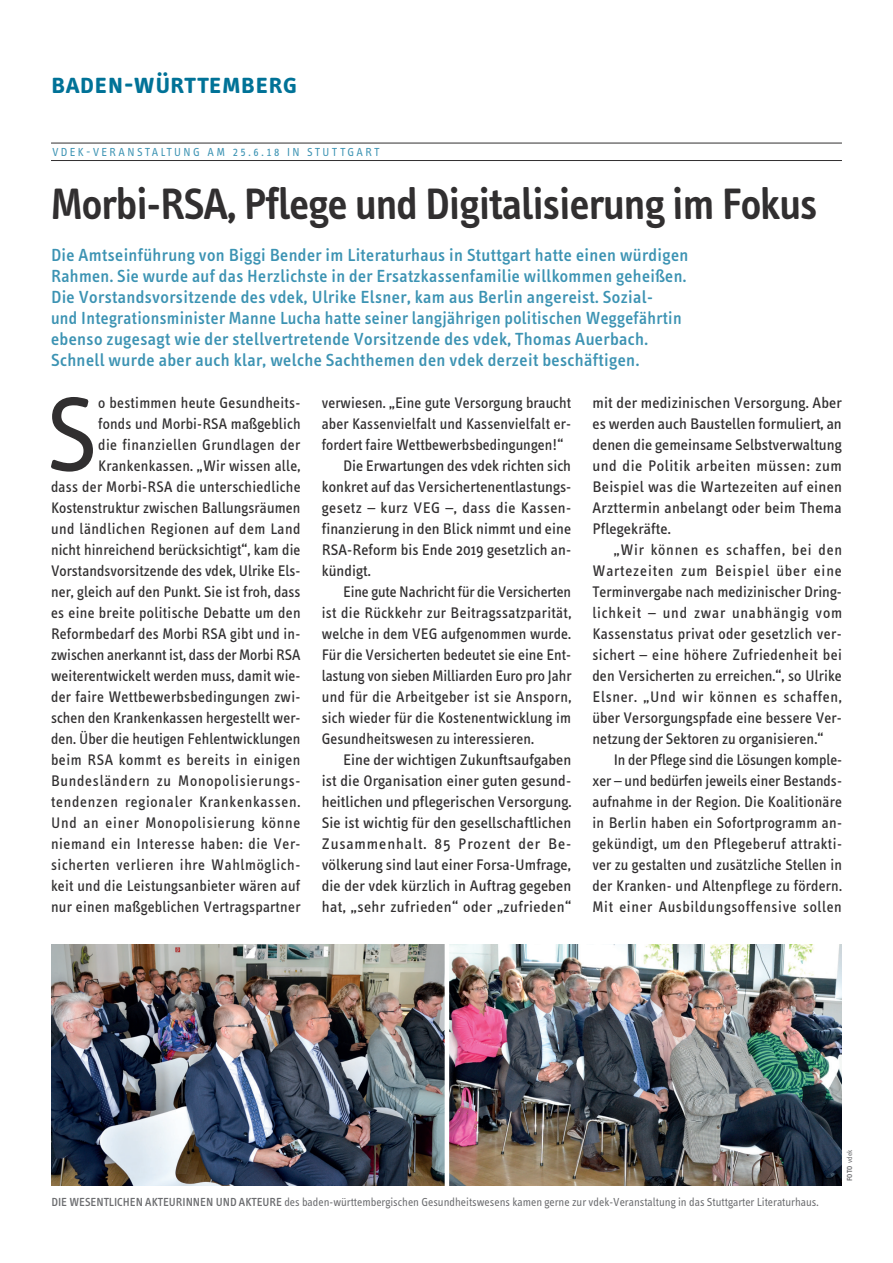
<style>
.page{position:relative;width:893px;height:1263px;background:#fff}
.page>*{position:absolute;margin:0;border:0;box-sizing:border-box;transform-origin:0 0}
.t1{font:109.8px "Info Text";color:#312f30}
.t2{font:600 45px "Info Text";letter-spacing:-.015em;color:#312f30}
.t3{font:30px "Info Text Semi Bold Caps";color:#007297}
.t4{font:500 18px/21px "Info Text";letter-spacing:.02em;color:#3c93b3}
.t5{font:15.75px/21px "Info Text";letter-spacing:.01em;color:#312f30;text-align:justify}
.t6{font:15.75px "Info Text";letter-spacing:.03em;color:#312f30}
.t7{font:15.75px "Info Text";letter-spacing:.055em;color:#312f30}
.t8{font:12px "Info Text";color:#6c6d70}
.t9{font:12px "Info OT Text";letter-spacing:.21em;color:#3c93b3}
.t10{font:600 7.5px "Info Text";color:#6c6d70}
.s1{font-weight:500}
.s2{font-weight:400}
</style>
<div class="page">
<hr style="left:51px;top:143px;width:791px;height:1px;background:#312f30">
<hr style="left:51px;top:160px;width:791px;height:1px;background:#312f30">
<img style="left:51px;top:944px;width:791px;height:241px">
<hr style="left:445px;top:921px;width:4px;height:272px;background:#fff">
<h3 class="t3" style="left:51px;top:66px;width:248px">baden-württemberg</h3>
<p class="t9" style="left:52px;top:145px;width:328px">VDEK-VERANSTALTUNG AM 25.6.18 IN STUTTGART</p>
<h2 class="t2" style="left:51px;top:178px;width:769px">Morbi-RSA, Pflege und Digitalisierung im Fokus</h2>
<p class="t4" style="left:51px;top:245px;width:639px">Die Amtseinführung von Biggi Bender im Literaturhaus in Stuttgart hatte einen würdigen Rahmen. Sie wurde auf das Herzlichste in der Ersatzkassenfamilie willkommen geheißen.<br>Die Vorstandsvorsitzende des vdek, Ulrike Elsner, kam aus Berlin angereist. Sozial-<br>und Integrationsminister Manne Lucha hatte seiner langjährigen politischen Weggefährtin ebenso zugesagt wie der stellvertretende Vorsitzende des vdek, Thomas Auerbach.<br>Schnell wurde aber auch klar, welche Sachthemen den vdek derzeit beschäftigen.</p>
<h1 class="t1" style="left:46px;top:373px;width:53px">S</h1>
<p class="t5" style="left:592px;top:392px;width:251px">mit der medizinischen Versorgung. Aber es werden auch Baustellen formuliert, an denen die gemeinsame Selbstverwaltung und die Politik arbeiten müssen: zum Beispiel was die Wartezeiten auf einen Arzttermin anbelangt oder beim Thema Pflegekräfte.</p>
<p class="t5" style="left:592px;top:539px;width:251px;text-indent:21px">„Wir können es schaffen, bei den Wartezeiten zum Beispiel über eine Terminvergabe nach medizinischer Dring&shy;lichkeit – und zwar unabhängig vom Kassenstatus privat oder gesetzlich ver&shy;sichert – eine höhere Zufriedenheit bei den Versicherten zu erreichen.“, so Ulrike Elsner. „Und wir können es schaffen, über Versorgungspfade eine bessere Ver&shy;netzung der Sektoren zu organisieren.“</p>
<p class="t5" style="left:592px;top:749px;width:251px;text-indent:21px">In der Pflege sind die Lösungen komple&shy;xer – und bedürfen jeweils einer Bestands&shy;aufnahme in der Region. Die Koalitionäre in Berlin haben ein Sofortprogramm an&shy;gekündigt, um den Pflegeberuf attrakti&shy;ver zu gestalten und zusätzliche Stellen in der Kranken- und Altenpflege zu fördern.<br>Mit einer Ausbildungsoffensive sollen</p>
<p class="t5" style="left:51px;top:392px;width:251px;text-align:right">o bestimmen heute Gesundheits-<br>fonds und Morbi-RSA maßgeblich<br>die finanziellen Grundlagen der Krankenkassen. „Wir wissen alle,<br>dass der Morbi-RSA die unterschiedliche Kostenstruktur zwischen Ballungsräumen und ländlichen Regionen auf dem Land nicht hinreichend berücksichtigt“, kam die Vorstandsvorsitzende des vdek, Ulrike Els&shy;ner, gleich auf den Punkt. Sie ist froh, dass es eine breite politische Debatte um den Reformbedarf des Morbi RSA gibt und in&shy;zwischen anerkannt ist, dass der Morbi RSA weiterentwickelt werden muss, damit wie&shy;der faire Wettbewerbsbedingungen zwi&shy;schen den Krankenkassen hergestellt wer&shy;den. Über die heutigen Fehlentwicklungen beim RSA kommt es bereits in einigen Bundesländern zu Monopolisierungs&shy;tendenzen regionaler Krankenkassen.<br>Und an einer Monopolisierung könne niemand ein Interesse haben: die Ver&shy;sicherten verlieren ihre Wahlmöglich&shy;keit und die Leistungsanbieter wären auf nur einen maßgeblichen Vertragspartner</p>
<p class="t5" style="left:322px;top:392px;width:251px">verwiesen. „Eine gute Versorgung braucht</p>
<p class="t5" style="left:322px;top:413px;width:251px">aber Kassenvielfalt und Kassenvielfalt er-</p>
<p class="t5" style="left:322px;top:434px;width:243px">fordert faire Wettbewerbsbedingungen!“</p>
<p class="t5" style="left:343px;top:455px;width:230px">Die Erwartungen des vdek richten sich</p>
<p class="t5" style="left:322px;top:476px;width:251px">konkret auf das Versichertenentlastungs-</p>
<p class="t6" style="left:322px;top:499px;width:251px">gesetz – kurz VEG –, dass die Kassen-</p>
<p class="t5" style="left:322px;top:518px;width:251px">finanzierung in den Blick nimmt und eine</p>
<p class="t5" style="left:322px;top:539px;width:251px">RSA-Reform bis Ende 2019 gesetzlich an-</p>
<p class="t5" style="left:322px;top:560px;width:51px">kündigt.</p>
<p class="t5" style="left:343px;top:581px;width:230px">Eine gute Nachricht für die Versicherten</p>
<p class="t5" style="left:322px;top:602px;width:251px">ist die Rückkehr zur Beitragssatzparität,</p>
<p class="t5" style="left:322px;top:623px;width:251px">welche in dem VEG aufgenommen wurde.</p>
<p class="t5" style="left:322px;top:644px;width:251px">Für die Versicherten bedeutet sie eine Ent-</p>
<p class="t5" style="left:322px;top:665px;width:251px">lastung von sieben Milliarden Euro pro Jahr</p>
<p class="t5" style="left:322px;top:686px;width:251px">und für die Arbeitgeber ist sie Ansporn,</p>
<p class="t5" style="left:322px;top:707px;width:251px">sich wieder für die Kostenentwicklung im</p>
<p class="t5" style="left:322px;top:728px;width:214px">Gesundheitswesen zu interessieren.</p>
<p class="t5" style="left:343px;top:749px;width:230px">Eine der wichtigen Zukunftsaufgaben</p>
<p class="t5" style="left:322px;top:770px;width:251px">ist die Organisation einer guten gesund-</p>
<p class="t5" style="left:322px;top:791px;width:251px">heitlichen und pflegerischen Versorgung.</p>
<p class="t5" style="left:322px;top:812px;width:251px">Sie ist wichtig für den gesellschaftlichen</p>
<p class="t7" style="left:322px;top:835px;width:251px">Zusammenhalt. 85 Prozent der Be-</p>
<p class="t5" style="left:322px;top:854px;width:251px">völkerung sind laut einer Forsa-Umfrage,</p>
<p class="t5" style="left:322px;top:875px;width:251px">die der vdek kürzlich in Auftrag gegeben</p>
<p class="t5" style="left:322px;top:896px;width:251px">hat, „sehr zufrieden“ oder „zufrieden“</p>
<p class="t8" style="left:51px;top:1195px;width:769px"><span class="s1">DIE WESENTLICHEN AKTEURINNEN UND AKTEURE</span> des baden-württembergischen Gesundheitswesens kamen gerne zur vdek-Veranstaltung in das Stuttgarter Literaturhaus.</p>
<p class="t10" style="left:845px;top:1181px;width:33px;rotate:-90deg">FOTO <span class="s2">vdek</span></p>
</div>
